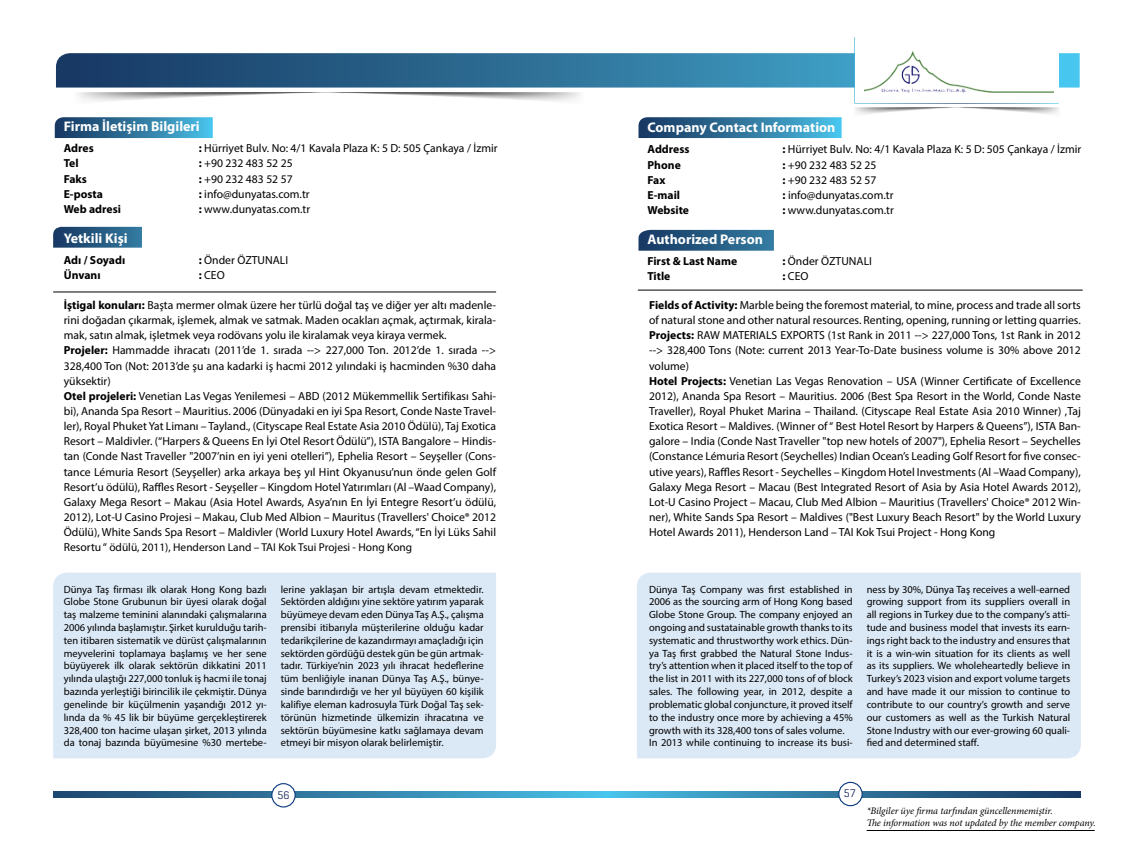
<style>
.page{position:relative;width:1134px;height:851px;background:#fff}
.page>*{position:absolute;margin:0;border:0;box-sizing:border-box;transform-origin:0 0}
.t1{font:700 14px "Myriad Pro";color:#fff}
.t2{font:11.62px/15.1px "Myriad Pro";color:#000}
.t3{font:700 11.62px "Myriad Pro";color:#000}
.t4{font:11.38px "Myriad Pro";color:#000}
.t5{font:11.25px "Geogrotesque";color:#1c2d60}
.t6{font:10.5px/12.9px "Myriad Pro";color:#000;text-align:justify}
.t7{font:italic 10px/12px "Minion Pro";letter-spacing:-.005em;color:#000}
.s1{font-weight:700}
.s2{font-size:11.62px}
</style>
<div class="page">
<svg style="left:53px;top:791px;width:1028px;height:6px;background:#317da4"></svg>
<div style="left:839px;top:782px;width:23px;height:23px;background:#fff;border-radius:50%"></div>
<div style="left:838px;top:781px;width:25px;height:25px;border:1px solid #fff;border-radius:50%"></div>
<div style="left:272px;top:783px;width:23px;height:23px;background:#fff;border-radius:50%"></div>
<div style="left:271px;top:783px;width:25px;height:24px;border:1px solid #fff;border-radius:50%"></div>
<svg style="left:55px;top:117px;width:158px;height:21px;background:#337aa1"></svg>
<svg style="left:53px;top:227px;width:89px;height:20px;background:#265a82"></svg>
<div style="left:53px;top:572px;width:443px;height:186px;background:#dbe8f5"></div>
<hr style="left:53px;top:291px;width:443px;height:1px;background:#000">
<img style="left:78px;top:93px;width:220px;height:8px">
<img style="left:354px;top:93px;width:226px;height:8px">
<div style="left:637px;top:572px;width:444px;height:186px;background:#dbe8f5"></div>
<svg style="left:56px;top:53px;width:1024px;height:40px;background:#477d9f"></svg>
<img style="left:855px;top:107px;width:98px;height:7px">
<img style="left:958px;top:107px;width:101px;height:7px">
<div style="left:854px;top:37px;width:205px;height:67px;background:#fff;border:1px solid #fff"></div>
<svg style="left:638px;top:117px;width:204px;height:21px;background:#347ba1"></svg>
<svg style="left:638px;top:230px;width:136px;height:21px;background:#2a5d84"></svg>
<hr style="left:638px;top:290px;width:445px;height:1px;background:#000">
<img style="left:864px;top:51px;width:189px;height:41px">
<hr style="left:867px;top:830px;width:228px;height:1px;background:#000">
<p class="t1" style="left:64px;top:117px;width:137px">Firma İletişim Bilgileri</p>
<p class="t3" style="left:64px;top:141px;width:31px">Adres</p>
<p class="t2" style="left:199px;top:140px;width:300px"><span class="s1">:</span> Hürriyet Bulv. No: 4/1 Kavala Plaza K: 5 D: 505 Çankaya / İzmir</p>
<p class="t3" style="left:64px;top:156px;width:16px">Tel</p>
<p class="t2" style="left:199px;top:156px;width:95px"><span class="s1">:</span> +90 232 483 52 25</p>
<p class="t3" style="left:64px;top:171px;width:25px">Faks</p>
<p class="t2" style="left:199px;top:171px;width:95px"><span class="s1">:</span> +90 232 483 52 57</p>
<p class="t3" style="left:64px;top:186px;width:41px">E-posta</p>
<p class="t2" style="left:199px;top:186px;width:112px"><span class="s1">:</span> info@dunyatas.com.tr</p>
<p class="t3" style="left:64px;top:201px;width:59px">Web adresi</p>
<p class="t2" style="left:199px;top:201px;width:113px"><span class="s1">:</span> www.dunyatas.com.tr</p>
<p class="t1" style="left:64px;top:229px;width:65px">Yetkili Kişi</p>
<p class="t3" style="left:64px;top:252px;width:63px">Adı / Soyadı</p>
<p class="t2" style="left:199px;top:252px;width:91px"><span class="s1">:</span> Önder ÖZTUNALI</p>
<p class="t3" style="left:64px;top:268px;width:38px">Ünvanı</p>
<p class="t2" style="left:199px;top:267px;width:27px"><span class="s1">:</span> CEO</p>
<p class="t2" style="left:64px;top:297px;width:434px"><span class="s1">İştigal konuları:</span> Başta mermer olmak üzere her türlü doğal taş ve diğer yer altı madenle&shy;rini doğadan çıkarmak, işlemek, almak ve satmak. Maden ocakları açmak, açtırmak, kirala&shy;mak, satın almak, işletmek veya rodövans yolu ile kiralamak veya kiraya vermek.<br><span class="s1">Projeler:</span> Hammadde ihracatı (2011’de 1. sırada --&gt; 227,000 Ton. 2012’de 1. sırada --&gt; 328,400 Ton (Not: 2013’de şu ana kadarki iş hacmi 2012 yılındaki iş hacminden %30 daha yüksektir)<br><span class="s1">Otel projeleri:</span> Venetian Las Vegas Yenilemesi – ABD (2012 Mükemmellik Sertifikası Sahi&shy;bi), Ananda Spa Resort – Mauritius. 2006 (Dünyadaki en iyi Spa Resort, Conde Naste Travel&shy;ler), Royal Phuket Yat Limanı – Tayland., (Cityscape Real Estate Asia 2010 Ödülü), Taj Exotica Resort – Maldivler. (“Harpers &amp; Queens En İyi Otel Resort Ödülü”), ISTA Bangalore – Hindis&shy;tan (Conde Nast Traveller "2007’nin en iyi yeni otelleri”), Ephelia Resort – Seyşeller (Cons&shy;tance Lémuria Resort (Seyşeller) arka arkaya beş yıl Hint Okyanusu’nun önde gelen Golf Resort’u ödülü), Raffles Resort - Seyşeller – Kingdom Hotel Yatırımları (Al –Waad Company), Galaxy Mega Resort – Makau (Asia Hotel Awards, Asya’nın En İyi Entegre Resort’u ödülü, 2012), Lot-U Casino Projesi – Makau, Club Med Albion – Mauritus (Travellers' Choice® 2012<br>Ödülü), White Sands Spa Resort – Maldivler (World Luxury Hotel Awards, “En İyi Lüks Sahil</p>
<p class="t4" style="left:64px;top:540px;width:350px"><span class="s2">Resortu “</span> ödülü, 2011), Henderson Land – TAI Kok Tsui Projesi - Hong Kong</p>
<p class="t6" style="left:64px;top:582px;width:204px">Dünya Taş firması ilk olarak Hong Kong bazlı Globe Stone Grubunun bir üyesi olarak doğal taş malzeme teminini alanındaki çalışmalarına 2006 yılında başlamıştır. Şirket kurulduğu tarih&shy;ten itibaren sistematik ve dürüst çalışmalarının meyvelerini toplamaya başlamış ve her sene büyüyerek ilk olarak sektörün dikkatini 2011 yılında ulaştığı 227,000 tonluk iş hacmi ile tonaj bazında yerleştiği birincilik ile çekmiştir. Dünya genelinde bir küçülmenin yaşandığı 2012 yı&shy;lında da % 45 lik bir büyüme gerçekleştirerek 328,400 ton hacime ulaşan şirket, 2013 yılında da tonaj bazında büyümesine %30 mertebe-</p>
<p class="t6" style="left:281px;top:582px;width:204px">lerine yaklaşan bir artışla devam etmektedir.<br>Sektörden aldığını yine sektöre yatırım yaparak büyümeye devam eden Dünya Taş A.Ş., çalışma prensibi itibarıyla müşterilerine olduğu kadar tedarikçilerine de kazandırmayı amaçladığı için sektörden gördüğü destek gün be gün artmak&shy;tadır. Türkiye’nin 2023 yılı ihracat hedeflerine tüm benliğiyle inanan Dünya Taş A.Ş., bünye&shy;sinde barındırdığı ve her yıl büyüyen 60 kişilik kalifiye eleman kadrosuyla Türk Doğal Taş sek&shy;törünün hizmetinde ülkemizin ihracatına ve sektörün büyümesine katkı sağlamaya devam etmeyi bir misyon olarak belirlemiştir.</p>
<p class="t1" style="left:647px;top:118px;width:189px">Company Contact Information</p>
<p class="t3" style="left:647px;top:142px;width:43px">Address</p>
<p class="t2" style="left:782px;top:142px;width:300px"><span class="s1">:</span> Hürriyet Bulv. No: 4/1 Kavala Plaza K: 5 D: 505 Çankaya / İzmir</p>
<p class="t3" style="left:647px;top:157px;width:35px">Phone</p>
<p class="t2" style="left:782px;top:157px;width:95px"><span class="s1">:</span> +90 232 483 52 25</p>
<p class="t3" style="left:647px;top:172px;width:19px">Fax</p>
<p class="t2" style="left:782px;top:172px;width:95px"><span class="s1">:</span> +90 232 483 52 57</p>
<p class="t3" style="left:647px;top:187px;width:34px">E-mail</p>
<p class="t2" style="left:782px;top:187px;width:112px"><span class="s1">:</span> info@dunyatas.com.tr</p>
<p class="t3" style="left:647px;top:202px;width:43px">Website</p>
<p class="t2" style="left:782px;top:202px;width:113px"><span class="s1">:</span> www.dunyatas.com.tr</p>
<p class="t1" style="left:647px;top:230px;width:117px">Authorized Person</p>
<p class="t3" style="left:647px;top:254px;width:91px">First &amp; Last Name</p>
<p class="t2" style="left:782px;top:253px;width:91px"><span class="s1">:</span> Önder ÖZTUNALI</p>
<p class="t3" style="left:647px;top:269px;width:24px">Title</p>
<p class="t2" style="left:782px;top:269px;width:27px"><span class="s1">:</span> CEO</p>
<p class="t2" style="left:649px;top:297px;width:433px"><span class="s1">Fields of Activity:</span> Marble being the foremost material, to mine, process and trade all sorts of natural stone and other natural resources. Renting, opening, running or letting quarries.<br><span class="s1">Projects:</span> RAW MATERIALS EXPORTS (1st Rank in 2011 --&gt; 227,000 Tons, 1st Rank in 2012 --&gt; 328,400 Tons (Note: current 2013 Year-To-Date business volume is 30% above 2012 volume)<br><span class="s1">Hotel Projects:</span> Venetian Las Vegas Renovation – USA (Winner Certificate of Excellence 2012), Ananda Spa Resort – Mauritius. 2006 (Best Spa Resort in the World, Conde Naste Traveller), Royal Phuket Marina – Thailand. (Cityscape Real Estate Asia 2010 Winner) ,Taj Exotica Resort – Maldives. (Winner of “ Best Hotel Resort by Harpers &amp; Queens”), ISTA Ban&shy;galore – India (Conde Nast Traveller "top new hotels of 2007"), Ephelia Resort – Seychelles (Constance Lémuria Resort (Seychelles) Indian Ocean’s Leading Golf Resort for five consec&shy;utive years), Raffles Resort - Seychelles – Kingdom Hotel Investments (Al –Waad Company), Galaxy Mega Resort – Macau (Best Integrated Resort of Asia by Asia Hotel Awards 2012), Lot-U Casino Project – Macau, Club Med Albion – Mauritius (Travellers' Choice® 2012 Win&shy;ner), White Sands Spa Resort – Maldives ("Best Luxury Beach Resort" by the World Luxury Hotel Awards 2011), Henderson Land – TAI Kok Tsui Project - Hong Kong</p>
<p class="t6" style="left:649px;top:582px;width:205px;text-align:left">Dünya Taş Company was first established in 2006 as the sourcing arm of Hong Kong based Globe Stone Group. The company enjoyed an ongoing and sustatainable growth thanks to its systematic and thrustworthy work ethics. Dün&shy;ya Taş first grabbed the Natural Stone Indus&shy;try’s attention when it placed itself to the top of the list in 2011 with its 227,000 tons of of block sales. The following year, in 2012, despite a problematic global conjuncture, it proved itself to the industry once more by achieving a 45% growth with its 328,400 tons of sales volume.<br>In 2013 while continuing to increase its busi-</p>
<p class="t6" style="left:867px;top:582px;width:205px">ness by 30%, Dünya Taş receives a well-earned growing support from its suppliers overall in all regions in Turkey due to the company’s atti&shy;tude and business model that invests its earn&shy;ings right back to the industry and ensures that it is a win-win situation for its clients as well as its suppliers. We wholeheartedly believe in Turkey’s 2023 vision and export volume targets and have made it our mission to continue to contribute to our country’s growth and serve our customers as well as the Turkish Natural Stone Industry with our ever-growing 60 quali&shy;fied and determined staff.</p>
<p class="t5" style="left:277px;top:787px;width:14px">56</p>
<p class="t5" style="left:844px;top:786px;width:14px">57</p>
<p class="t7" style="left:867px;top:804px;width:230px">*Bilgiler üye firma tarfından güncellenmemiştir.<br>The information was not updated by the member company.</p>
</div>
